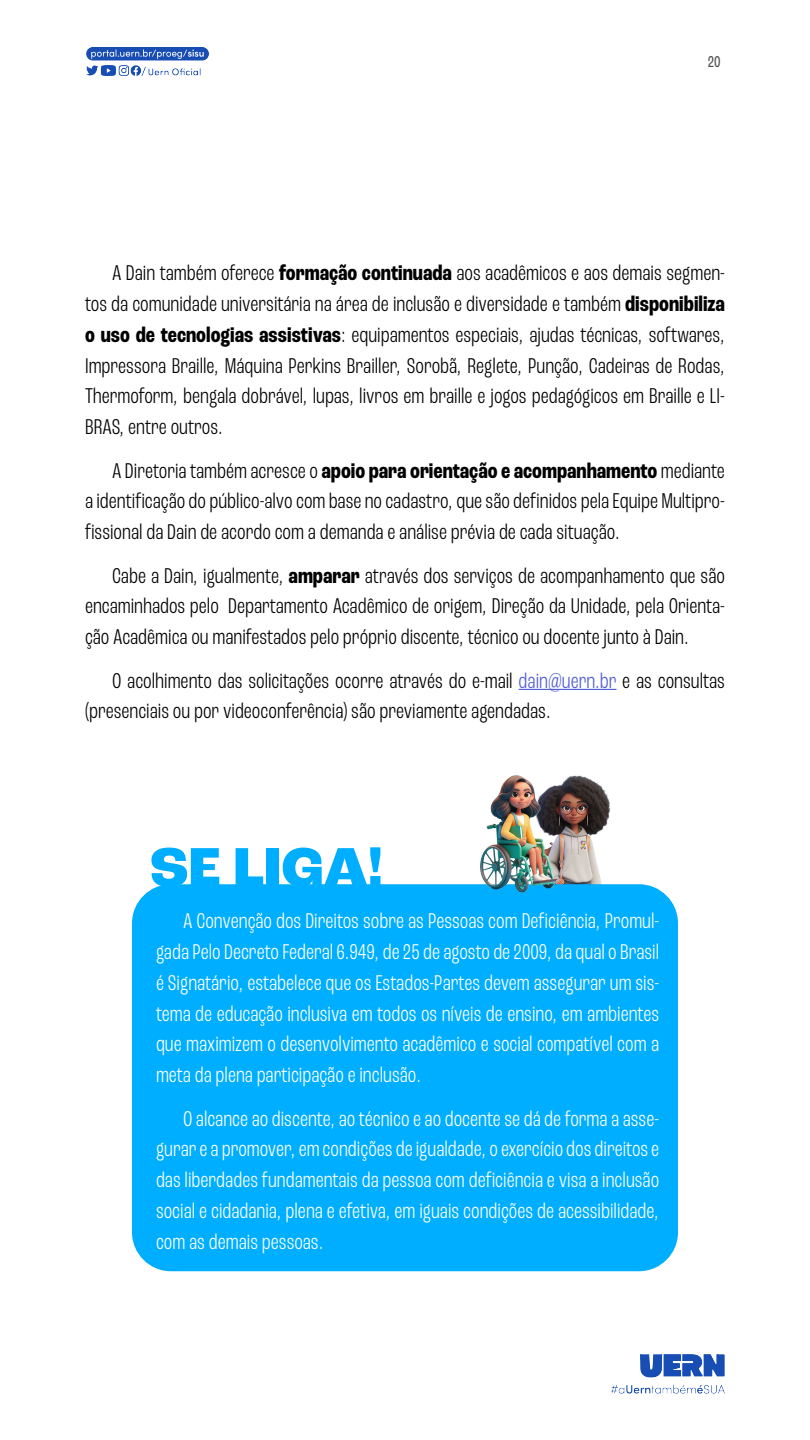
<style>
.page{position:relative;width:810px;height:1440px;background:#fff}
.page>*{position:absolute;margin:0;border:0;box-sizing:border-box;transform-origin:0 0}
.Títulos{font:800 57.75px "Roc Grotesk";color:#00aeff}
.Padrao{font:300 condensed 22.5px/30.8px "Roc Grotesk";color:#000;text-align:justify}
.Padrao-2{font:300 condensed 22.5px/30.8px "Roc Grotesk";color:#fff;text-align:justify}
.t1{font:condensed 16.5px "Roc Grotesk";color:#4d4d4d}
.s1{font-weight:700}
.s2{color:#4f5cd6}
</style>
<div class="page">
<img style="left:86px;top:47px;width:123px;height:29px">
<img style="left:611px;top:1355px;width:114px;height:39px">
<hr style="left:519px;top:689px;width:98px;height:1px;background:#4f5cd6">
<img style="left:557px;top:775px;width:54px;height:109px">
<div style="left:132px;top:884px;width:546px;height:387px;background:#00aeff;border-radius:39px"></div>
<img style="left:481px;top:775px;width:76px;height:118px">
<p class="t1" style="left:708px;top:52px;width:14px">20</p>
<p class="Padrao" style="left:85px;top:258px;width:641px;text-indent:27px">A Dain também oferece <span class="s1">formação continuada</span> aos acadêmicos e aos demais segmen&shy;tos da comunidade universitária na área de inclusão e diversidade e também <span class="s1">disponibiliza o uso de tecnologias assistivas</span>: equipamentos especiais, ajudas técnicas, softwares, Impressora Braille, Máquina Perkins Brailler, Sorobã, Reglete, Punção, Cadeiras de Rodas, Thermoform, bengala dobrável, lupas, livros em braille e jogos pedagógicos em Braille e LI-BRAS, entre outros.</p>
<p class="Padrao" style="left:85px;top:455px;width:641px;text-indent:27px">A Diretoria também acresce o <span class="s1">apoio para orientação e acompanhamento</span> mediante a identificação do público-alvo com base no cadastro, que são definidos pela Equipe Multipro&shy;fissional da Dain de acordo com a demanda e análise prévia de cada situação.</p>
<p class="Padrao" style="left:85px;top:560px;width:641px;text-indent:27px">Cabe a Dain, igualmente, <span class="s1">amparar</span> através dos serviços de acompanhamento que são encaminhados pelo Departamento Acadêmico de origem, Direção da Unidade, pela Orienta&shy;ção Acadêmica ou manifestados pelo próprio discente, técnico ou docente junto à Dain.</p>
<p class="Padrao" style="left:85px;top:665px;width:641px;text-indent:27px">O acolhimento das solicitações ocorre através do e-mail <span class="s2">dain@uern.br</span> e as consultas (presenciais ou por videoconferência) são previamente agendadas.</p>
<p class="Títulos" style="left:150px;top:831px;width:234px">SE LIGA!</p>
<p class="Padrao-2" style="left:156px;top:906px;width:505px;text-indent:27px">A Convenção dos Direitos sobre as Pessoas com Deficiência, Promul&shy;gada Pelo Decreto Federal 6.949, de 25 de agosto de 2009, da qual o Brasil é Signatário, estabelece que os Estados-Partes devem assegurar um sis&shy;tema de educação inclusiva em todos os níveis de ensino, em ambientes que maximizem o desenvolvimento acadêmico e social compatível com a meta da plena participação e inclusão.</p>
<p class="Padrao-2" style="left:156px;top:1103px;width:505px;text-indent:27px">O alcance ao discente, ao técnico e ao docente se dá de forma a asse&shy;gurar e a promover, em condições de igualdade, o exercício dos direitos e das liberdades fundamentais da pessoa com deficiência e visa a inclusão social e cidadania, plena e efetiva, em iguais condições de acessibilidade, com as demais pessoas.</p>
</div>
